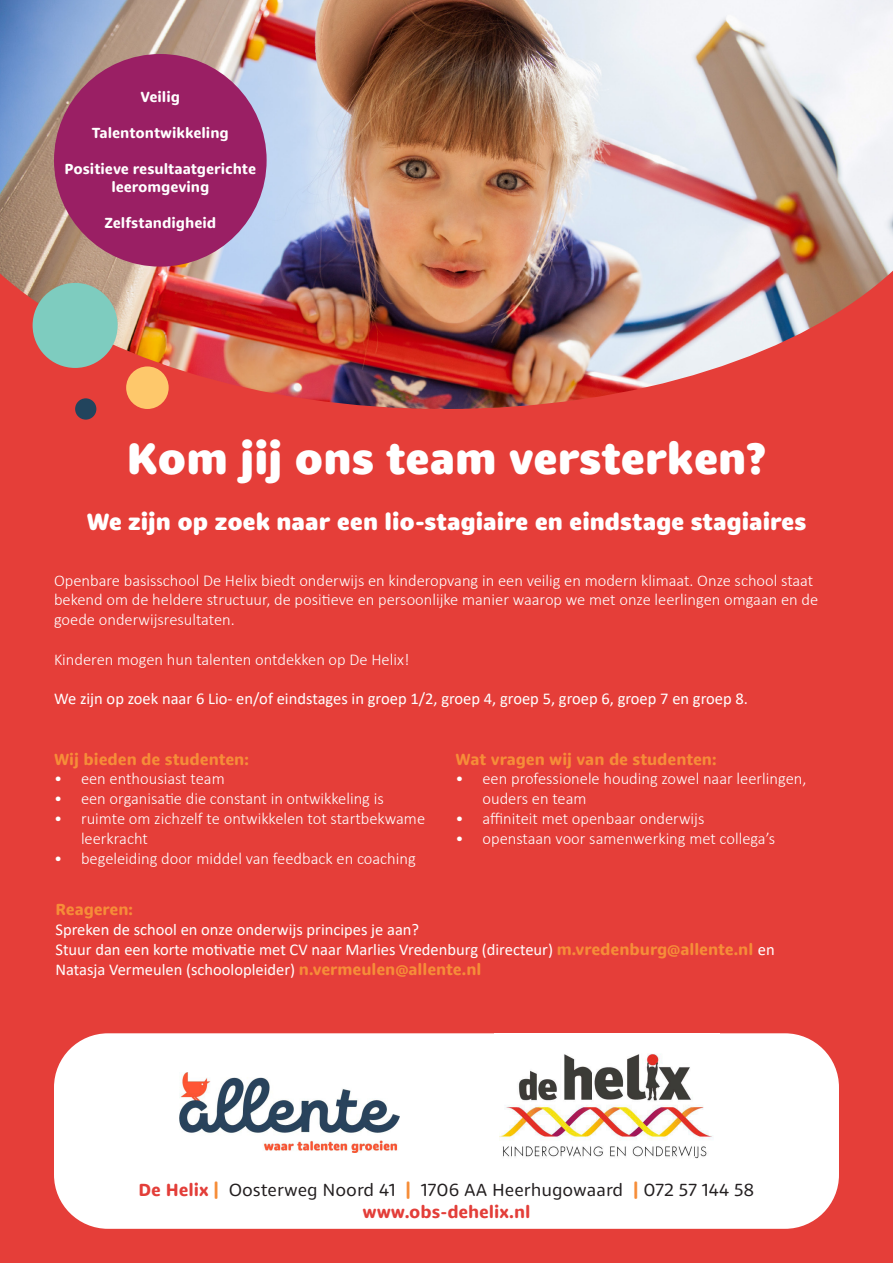
<style>
.page{position:relative;width:893px;height:1263px;background:#e53e39}
.page>*{position:absolute;margin:0;border:0;box-sizing:border-box;transform-origin:0 0}
.t1{font:800 45px "Dita";color:#fff}
.t2{font:800 24px "Dita";color:#fff}
.t3{font:18px "Dita";color:#231f20}
.t4{font:700 18px "Dita";color:#e33e39}
.t5{font:300 16.5px/19.8px "Calibri";color:#fff}
.t6{font:16.5px "Calibri";color:#fff}
.t7{font:700 16.5px "Dita";color:#f68d38}
.t8{font:700 15px/18px "Dita";color:#fff;text-align:center}
.s1{font-family:"Dita";font-weight:700;color:#f68d38}
.s2{font-weight:700;color:#e33e39}
.s3{font-weight:700;color:#f68d38}
</style>
<div class="page">
<div style="left:54px;top:1033px;width:785px;height:196px;background:#fff;border-radius:54px"></div>
<img style="left:499px;top:1053px;width:213px;height:106px">
<img style="left:179px;top:1072px;width:221px;height:80px">
<img style="left:0;top:0;width:893px;height:409px">
<div style="left:33px;top:283px;width:85px;height:85px;background:#7eccbf;border-radius:50%"></div>
<div style="left:126px;top:366px;width:43px;height:43px;background:#fec86b;border-radius:50%"></div>
<div style="left:75px;top:398px;width:21px;height:22px;background:#22445d;border-radius:50%"></div>
<div style="left:54px;top:54px;width:213px;height:213px;background:#9a1f64;border-radius:50%"></div>
<p class="t8" style="left:140px;top:87px;width:41px">Veilig</p>
<p class="t8" style="left:92px;top:123px;width:138px">Talentontwikkeling</p>
<p class="t8" style="left:65px;top:159px;width:193px">Positieve resultaatgerichte leeromgeving</p>
<p class="t8" style="left:104px;top:213px;width:113px">Zelfstandigheid</p>
<p class="t1" style="left:127px;top:431px;width:641px">Kom jij ons team versterken?</p>
<p class="t2" style="left:87px;top:506px;width:721px">We zijn op zoek naar een lio-stagiaire en eindstage stagiaires</p>
<p class="t5" style="left:54px;top:570px;width:766px">Openbare basisschool De Helix biedt onderwijs en kinderopvang in een veilig en modern klimaat. Onze school staat bekend om de heldere structuur, de positieve en persoonlijke manier waarop we met onze leerlingen omgaan en de goede onderwijsresultaten.</p>
<p class="t5" style="left:54px;top:649px;width:357px">Kinderen mogen hun talenten ontdekken op De Helix!</p>
<p class="t6" style="left:54px;top:687px;width:695px">We zijn op zoek naar 6 Lio- en/of eindstages in groep 1/2, groep 4, groep 5, groep 6, groep 7 en groep 8.</p>
<p class="t7" style="left:54px;top:749px;width:196px">Wij bieden de studenten:</p>
<p class="t5" style="left:54px;top:769px;width:172px">• een enthousiast team</p>
<p class="t5" style="left:54px;top:788px;width:331px">• een organisatie die constant in ontwikkeling is</p>
<p class="t5" style="left:81px;top:808px;width:346px;text-indent:-27px">• ruimte om zichzelf te ontwikkelen tot startbekwame leerkracht</p>
<p class="t5" style="left:54px;top:848px;width:363px">• begeleiding door middel van feedback en coaching</p>
<p class="t7" style="left:455px;top:749px;width:263px">Wat vragen wij van de studenten:</p>
<p class="t5" style="left:482px;top:769px;width:325px;text-indent:-27px">• een professionele houding zowel naar leerlingen, ouders en team</p>
<p class="t5" style="left:455px;top:808px;width:250px">• affiniteit met openbaar onderwijs</p>
<p class="t5" style="left:455px;top:828px;width:321px">• openstaan voor samenwerking met collega’s</p>
<p class="t7" style="left:55px;top:899px;width:79px">Reageren:</p>
<p class="t6" style="left:55px;top:918px;width:365px">Spreken de school en onze onderwijs principes je aan?</p>
<p class="t6" style="left:55px;top:938px;width:721px">Stuur dan een korte motivatie met CV naar Marlies Vredenburg (directeur) <span class="s1">m.vredenburg@allente.nl</span> en</p>
<p class="t6" style="left:55px;top:958px;width:427px">Natasja Vermeulen (schoolopleider) <span class="s1">n.vermeulen@allente.nl</span></p>
<p class="t3" style="left:138px;top:1179px;width:617px"><span class="s2">De Helix</span> <span class="s3">|</span> Oosterweg Noord 41 <span class="s3">|</span> 1706 AA Heerhugowaard <span class="s3">|</span> 072 57 144 58</p>
<p class="t4" style="left:362px;top:1200px;width:170px">www.obs-dehelix.nl</p>
</div>
